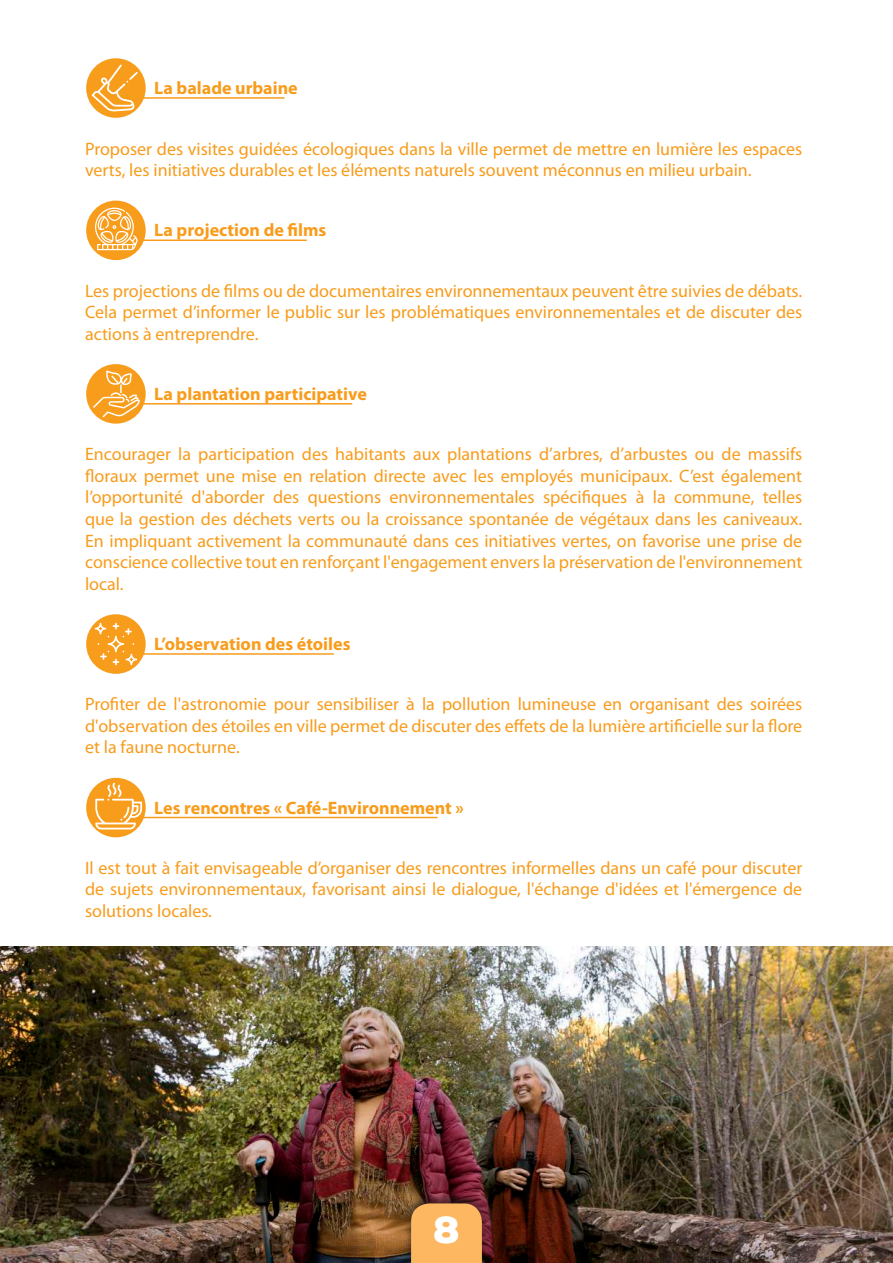
<style>
.page{position:relative;width:893px;height:1263px;background:#fff}
.page>*{position:absolute;margin:0;border:0;box-sizing:border-box;transform-origin:0 0}
.t1{font:900 37.5px "Nexa";color:#fff}
.t2{font:18px/21.6px "Myriad Pro";color:#f89c1c;text-align:justify}
.t3{font:700 18px "Myriad Pro";color:#f89c1c}
</style>
<div class="page">
<img style="left:0;top:946px;width:893px;height:317px">
<div style="left:403px;top:1191px;width:87px;height:72px;background:#231f20;opacity:.6"></div>
<svg style="left:411px;top:1203px;width:71px;height:60px;background:#f5b15d"></svg>
<div style="left:86px;top:58px;width:60px;height:60px;background:#f89c1c;border-radius:50%"></div>
<div style="left:86px;top:201px;width:60px;height:59px;background:#f89c1c;border-radius:50%"></div>
<div style="left:86px;top:364px;width:60px;height:60px;background:#f89c1c;border-radius:50%"></div>
<div style="left:86px;top:614px;width:60px;height:60px;background:#f89c1c;border-radius:50%"></div>
<div style="left:86px;top:778px;width:60px;height:59px;background:#f89c1c;border-radius:50%"></div>
<hr style="left:138px;top:97px;width:147px;height:2px;background:#f89c1c">
<hr style="left:138px;top:239px;width:169px;height:2px;background:#f89c1c">
<hr style="left:138px;top:403px;width:214px;height:2px;background:#f89c1c">
<hr style="left:138px;top:653px;width:196px;height:2px;background:#f89c1c">
<hr style="left:138px;top:817px;width:300px;height:1px;background:#f89c1c">
<svg style="left:92px;top:65px;width:46px;height:47px"></svg>
<svg style="left:95px;top:208px;width:43px;height:42px"></svg>
<svg style="left:93px;top:370px;width:47px;height:47px"></svg>
<svg style="left:95px;top:623px;width:42px;height:42px"></svg>
<svg style="left:95px;top:783px;width:47px;height:46px"></svg>
<p class="t3" style="left:154px;top:76px;width:145px">La balade urbaine</p>
<p class="t2" style="left:85px;top:137px;width:719px">Proposer des visites guidées écologiques dans la ville permet de mettre en lumière les espaces verts, les initiatives durables et les éléments naturels souvent méconnus en milieu urbain.</p>
<p class="t3" style="left:154px;top:219px;width:174px">La projection de films</p>
<p class="t2" style="left:85px;top:279px;width:719px">Les projections de films ou de documentaires environnementaux peuvent être suivies de débats.<br>Cela permet d’informer le public sur les problématiques environnementales et de discuter des actions à entreprendre.</p>
<p class="t3" style="left:154px;top:382px;width:214px">La plantation participative</p>
<p class="t2" style="left:85px;top:443px;width:719px">Encourager la participation des habitants aux plantations d’arbres, d’arbustes ou de massifs floraux permet une mise en relation directe avec les employés municipaux. C’est également l’opportunité d'aborder des questions environnementales spécifiques à la commune, telles que la gestion des déchets verts ou la croissance spontanée de végétaux dans les caniveaux.<br>En impliquant activement la communauté dans ces initiatives vertes, on favorise une prise de conscience collective tout en renforçant l'engagement envers la préservation de l'environnement local.</p>
<p class="t3" style="left:154px;top:632px;width:198px">L’observation des étoiles</p>
<p class="t2" style="left:85px;top:693px;width:719px">Profiter de l'astronomie pour sensibiliser à la pollution lumineuse en organisant des soirées d'observation des étoiles en ville permet de discuter des effets de la lumière artificielle sur la flore et la faune nocturne.</p>
<p class="t3" style="left:154px;top:796px;width:311px">Les rencontres « Café-Environnement »</p>
<p class="t2" style="left:85px;top:857px;width:719px">Il est tout à fait envisageable d’organiser des rencontres informelles dans un café pour discuter de sujets environnementaux, favorisant ainsi le dialogue, l'échange d'idées et l'émergence de solutions locales.</p>
<h1 class="t1" style="left:433px;top:1206px;width:29px">8</h1>
</div>
